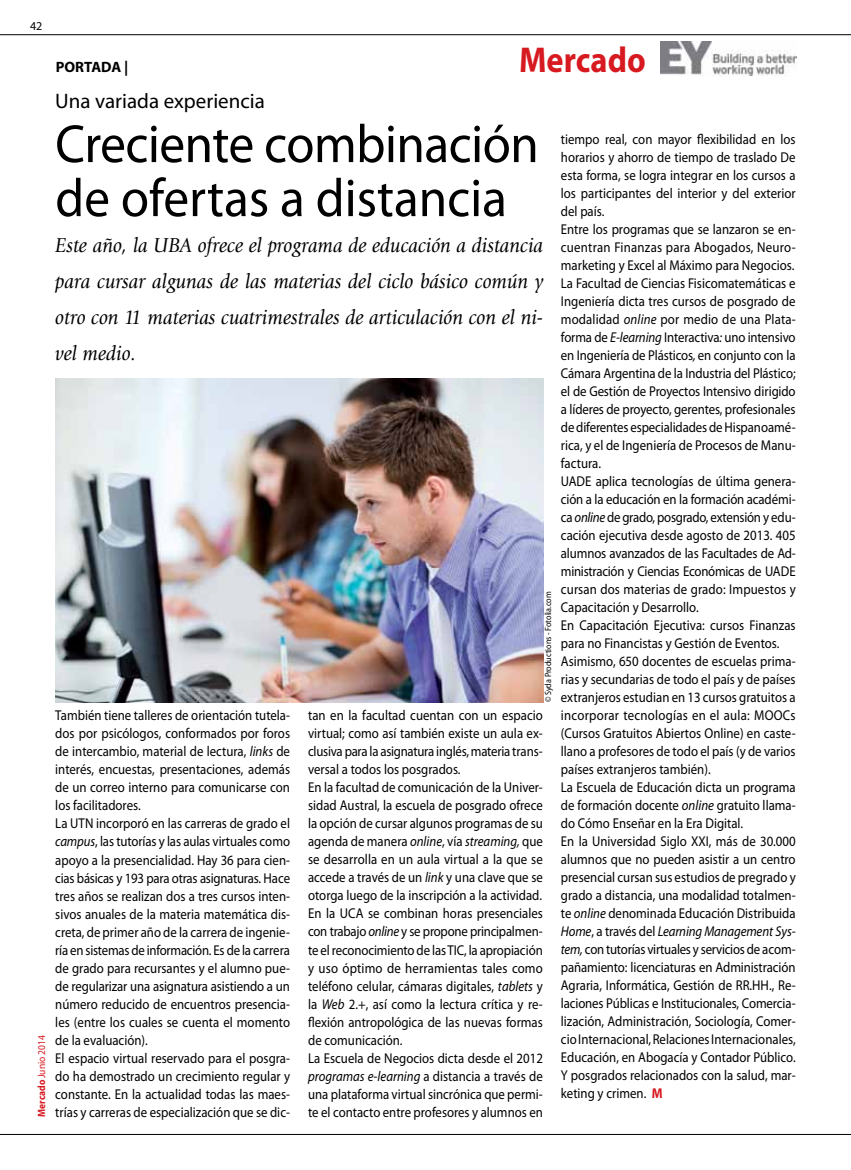
<style>
.page{position:relative;width:851px;height:1170px;background:#fff}
.page>*{position:absolute;margin:0;border:0;box-sizing:border-box;transform-origin:0 0}
.t1{font:54px/54px "Myriad Pro";letter-spacing:-.01em;color:#000;scale:.95 1}
.t2{font:700 36px "Myriad Pro";color:#d71920;scale:.9 1}
.t3{font:italic 21px/36px "Giovanni Std";color:#000;text-align:justify;scale:.95 1}
.t4{font:21px "Myriad Pro";color:#000}
.t5{font:700 15px "Myriad Pro";color:#000}
.t6{font:14.25px/18px "Myriad Pro";color:#000;scale:.9 1}
.t7{font:12px "Myriad Pro";color:#000}
.t8{font:10.5px "Myriad Pro";color:#d71920;scale:.9 1}
.t9{font:9px "Myriad Pro";color:#000;scale:.9 1}
.s1{font-weight:700}
.s2{font-style:italic}
.s3{font-weight:700;color:#d71920}
</style>
<div class="page">
<hr style="left:0;top:34px;width:850px;height:1px;background:#000">
<hr style="left:0;top:1134px;width:850px;height:1px;background:#000">
<img style="left:660px;top:41px;width:136px;height:34px">
<img style="left:55px;top:378px;width:488px;height:324px">
<p class="t7" style="left:30px;top:18px;width:14px">42</p>
<p class="t8" style="left:35px;top:1116px;width:92px;rotate:-90deg"><span class="s1">Mercado</span> Junio 2014</p>
<p class="t5" style="left:56px;top:57px;width:74px">PORTADA |</p>
<h2 class="t2" style="left:519px;top:36px;width:142px">Mercado</h2>
<h3 class="t4" style="left:55px;top:88px;width:211px">Una variada experiencia</h3>
<h1 class="t1" style="left:55px;top:116px;width:510px">Creciente combinación de ofertas a distancia</h1>
<h3 class="t3" style="left:55px;top:227px;width:515px">Este año, la UBA ofrece el programa de educación a distancia para cursar algunas de las materias del ciclo básico común y otro con 11 materias cuatrimestrales de articulación con el ni&shy;vel medio.</h3>
<p class="t6" style="left:561px;top:130px;width:262px">tiempo real, con mayor flexibilidad en los horarios y ahorro de tiempo de traslado De esta forma, se logra integrar en los cursos a los participantes del interior y del exterior del país.<br>Entre los programas que se lanzaron se en&shy;cuentran Finanzas para Abogados, Neuro&shy;marketing y Excel al Máximo para Negocios.<br>La Facultad de Ciencias Fisicomatemáticas e Ingeniería dicta tres cursos de posgrado de modalidad <span class="s2">online</span> por medio de una Plata&shy;forma de <span class="s2">E-learning</span> Interactiva<span class="s2">:</span> uno intensivo en Ingeniería de Plásticos<span class="s2">,</span> en conjunto con la Cámara Argentina de la Industria del Plástico; el de Gestión de Proyectos Intensivo dirigido a líderes de proyecto, gerentes, profesionales de diferentes especialidades de Hispanoamé&shy;rica, y el de Ingeniería de Procesos de Manu&shy;factura.<br>UADE aplica tecnologías de última genera&shy;ción a la educación en la formación académi&shy;ca <span class="s2">online</span> de grado, posgrado, extensión y edu&shy;cación ejecutiva desde agosto de 2013. 405 alumnos avanzados de las Facultades de Ad&shy;ministración y Ciencias Económicas de UADE cursan dos materias de grado: Impuestos y Capacitación y Desarrollo.<br>En Capacitación Ejecutiva: cursos Finanzas para no Financistas y Gestión de Eventos.<br>Asimismo, 650 docentes de escuelas prima&shy;rias y secundarias de todo el país y de países extranjeros estudian en 13 cursos gratuitos a incorporar tecnologías en el aula: MOOCs (Cursos Gratuitos Abiertos Online) en caste&shy;llano a profesores de todo el país (y de varios países extranjeros también).<br>La Escuela de Educación dicta un programa de formación docente <span class="s2">online</span> gratuito llama&shy;do Cómo Enseñar en la Era Digital.<br>En la Universidad Siglo XXI, más de 30.000 alumnos que no pueden asistir a un centro presencial cursan sus estudios de pregrado y grado a distancia, una modalidad totalmen&shy;te <span class="s2">online</span> denominada Educación Distribuida <span class="s2">Home</span>, a través del <span class="s2">Learning Management Sys&shy;tem,</span> con tutorías virtuales y servicios de acom&shy;pañamiento: licenciaturas en Administración Agraria, Informática, Gestión de RR.HH., Re&shy;laciones Públicas e Institucionales, Comercia&shy;lización, Administración, Sociología, Comer&shy;cio Internacional, Relaciones Internacionales, Educación, en Abogacía y Contador Público.<br>Y posgrados relacionados con la salud, mar&shy;keting y crimen. <span class="s3">M</span></p>
<p class="t9" style="left:542px;top:702px;width:125px;rotate:-90deg">© Syda Productions - Fotolia.com</p>
<p class="t6" style="left:55px;top:706px;width:262px">También tiene talleres de orientación tutela&shy;dos por psicólogos, conformados por foros de intercambio, material de lectura, <span class="s2">links</span> de interés, encuestas, presentaciones, además de un correo interno para comunicarse con los facilitadores.<br>La UTN incorporó en las carreras de grado el <span class="s2">campus</span>, las tutorías y las aulas virtuales como apoyo a la presencialidad. Hay 36 para cien&shy;cias básicas y 193 para otras asignaturas. Hace tres años se realizan dos a tres cursos inten&shy;sivos anuales de la materia matemática dis&shy;creta, de primer año de la carrera de ingenie&shy;ría en sistemas de información. Es de la carrera de grado para recursantes y el alumno pue&shy;de regularizar una asignatura asistiendo a un número reducido de encuentros presencia&shy;les (entre los cuales se cuenta el momento de la evaluación).<br>El espacio virtual reservado para el posgra&shy;do ha demostrado un crecimiento regular y constante. En la actualidad todas las maes&shy;trías y carreras de especialización que se dic-</p>
<p class="t6" style="left:308px;top:706px;width:262px">tan en la facultad cuentan con un espacio virtual; como así también existe un aula ex&shy;clusiva para la asignatura inglés, materia trans&shy;versal a todos los posgrados.<br>En la facultad de comunicación de la Univer&shy;sidad Austral, la escuela de posgrado ofrece la opción de cursar algunos programas de su agenda de manera <span class="s2">online</span>, vía <span class="s2">streaming,</span> que se desarrolla en un aula virtual a la que se accede a través de un <span class="s2">link</span> y una clave que se otorga luego de la inscripción a la actividad.<br>En la UCA se combinan horas presenciales con trabajo <span class="s2">online</span> y se propone principalmen&shy;te el reconocimiento de las TIC, la apropiación y uso óptimo de herramientas tales como teléfono celular, cámaras digitales, <span class="s2">tablets</span> y la <span class="s2">Web</span> 2.+, así como la lectura crítica y re&shy;flexión antropológica de las nuevas formas de comunicación.<br>La Escuela de Negocios dicta desde el 2012 <span class="s2">programas e-learning</span> a distancia a través de una plataforma virtual sincrónica que permi&shy;te el contacto entre profesores y alumnos en</p>
</div>
